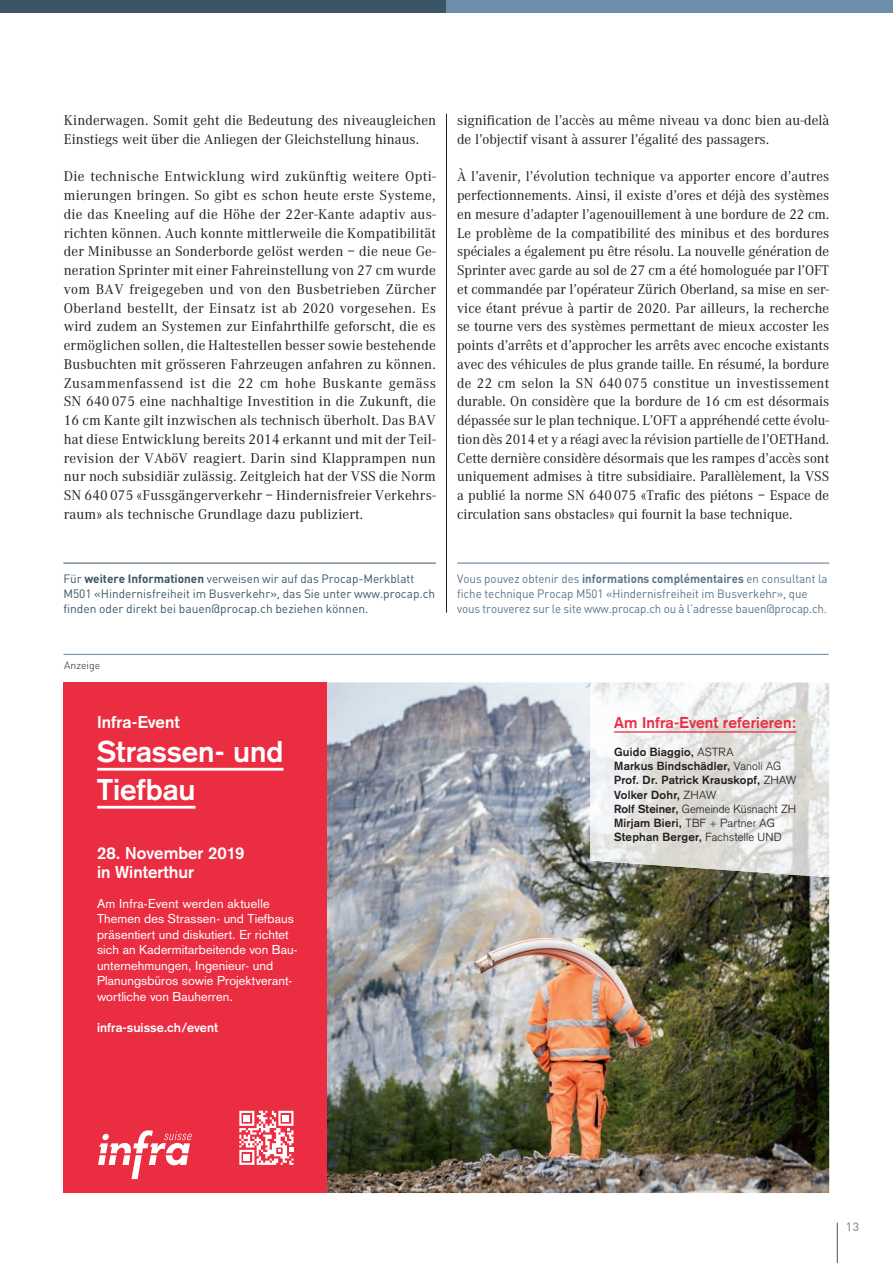
<style>
.page{position:relative;width:893px;height:1263px;background:#fff}
.page>*{position:absolute;margin:0;border:0;box-sizing:border-box;transform-origin:0 0}
.t1{font:700 29.55px/38px "Akzidenz Grotesk";color:#fff}
.t2{font:700 16.95px/19.6px "Akzidenz Grotesk";color:#fff}
.t3{font:700 15.45px "Akzidenz Grotesk";letter-spacing:.005em;color:#eb2d42}
.t4{font:14.7px/18.8px "Corporate A";color:#231f20}
.t5{font:12.6px/15.5px "Akzidenz Grotesk";letter-spacing:.005em;color:#fff}
.t6{font:700 12.6px "Akzidenz Grotesk";letter-spacing:.005em;color:#fff}
.t7{font:12px/15px "DINOT";color:#59758d;scale:.96 1}
.t8{font:12px/15px "DINOT";color:#3b5566}
.t9{font:500 12px "DINOT";color:#939598}
.t10{font:700 11.55px/14.1px "Akzidenz Grotesk";letter-spacing:.02em;color:#231f20}
.t11{font:300 10.5px "DINOT";color:#231f20}
.s1{font-weight:700}
.s2{font-weight:300}
</style>
<div class="page">
<hr style="left:63px;top:563px;width:373px;height:1px;background:#3b5566">
<hr style="left:457px;top:563px;width:372px;height:1px;background:#59758d">
<hr style="left:446px;top:114px;width:1px;height:499px;background:#231f20">
<div style="left:0;top:0;width:447px;height:13px;background:#3b5566"></div>
<div style="left:447px;top:0;width:446px;height:13px;background:#6d8eab"></div>
<hr style="left:63px;top:654px;width:766px;height:1px;background:#63839d">
<img style="left:327px;top:682px;width:502px;height:511px">
<img style="left:590px;top:682px;width:239px;height:195px">
<hr style="left:614px;top:731px;width:183px;height:2px;background:#eb2d42">
<div style="left:63px;top:682px;width:264px;height:511px;background:#eb2d42"></div>
<hr style="left:97px;top:768px;width:186px;height:3px;background:#fff">
<hr style="left:97px;top:806px;width:98px;height:3px;background:#fff">
<svg style="left:98px;top:1130px;width:94px;height:49px"></svg>
<div style="left:102px;top:1134px;width:7px;height:6px;background:#fff;border-radius:3px"></div>
<svg style="left:239px;top:1111px;width:54px;height:54px"></svg>
<hr style="left:837px;top:1222px;width:1px;height:41px;background:#3b5566">
<p class="t4" style="left:64px;top:111px;width:374px">Kinderwagen. Somit geht die Bedeutung des niveaugleichen<br>Einstiegs weit über die Anliegen der Gleichstellung hinaus.</p>
<p class="t4" style="left:64px;top:167px;width:374px;text-align:justify">Die technische Entwicklung wird zukünftig weitere Opti&shy;mierungen bringen. So gibt es schon heute erste Systeme, die das Kneeling auf die Höhe der 22er-Kante adaptiv aus&shy;richten können. Auch konnte mittlerweile die Kompatibilität der Minibusse an Sonderborde gelöst werden – die neue Ge&shy;neration Sprinter mit einer Fahreinstellung von 27 cm wurde vom BAV freigegeben und von den Busbetrieben Zürcher Oberland bestellt, der Einsatz ist ab 2020 vorgesehen. Es wird zudem an Systemen zur Einfahrthilfe geforscht, die es ermöglichen sollen, die Haltestellen besser sowie bestehende Busbuchten mit grösseren Fahrzeugen anfahren zu können.<br>Zusammenfassend ist die 22 cm hohe Buskante gemäss SN 640 075 eine nachhaltige Investition in die Zukunft, die 16 cm Kante gilt inzwischen als technisch überholt. Das BAV hat diese Entwicklung bereits 2014 erkannt und mit der Teil&shy;revision der VAböV reagiert. Darin sind Klapprampen nun nur noch subsidiär zulässig. Zeitgleich hat der VSS die Norm SN 640 075 «Fussgängerverkehr – Hindernisfreier Verkehrs&shy;raum» als technische Grundlage dazu publiziert.</p>
<p class="t4" style="left:457px;top:111px;width:374px">signification de l’accès au même niveau va donc bien au-delà de l’objectif visant à assurer l’égalité des passagers.</p>
<p class="t4" style="left:457px;top:167px;width:374px;text-align:justify">À l’avenir, l’évolution technique va apporter encore d’autres perfectionnements. Ainsi, il existe d’ores et déjà des systèmes en mesure d’adapter l’agenouillement à une bordure de 22 cm.<br>Le problème de la compatibilité des minibus et des bordures spéciales a également pu être résolu. La nouvelle génération de Sprinter avec garde au sol de 27 cm a été homologuée par l’OFT et commandée par l’opérateur Zürich Oberland, sa mise en ser&shy;vice étant prévue à partir de 2020. Par ailleurs, la recherche se tourne vers des systèmes permettant de mieux accoster les points d’arrêts et d’approcher les arrêts avec encoche existants avec des véhicules de plus grande taille. En résumé, la bordure de 22 cm selon la SN 640 075 constitue un investissement durable. On considère que la bordure de 16 cm est désormais dépassée sur le plan technique. L’OFT a appréhendé cette évolu&shy;tion dès 2014 et y a réagi avec la révision partielle de l’OETHand.<br>Cette dernière considère désormais que les rampes d’accès sont uniquement admises à titre subsidiaire. Parallèlement, la VSS a publié la norme SN 640075 «Trafic des piétons – Espace de circulation sans obstacles» qui fournit la base technique.</p>
<p class="t8" style="left:63px;top:571px;width:373px">Für <span class="s1">weitere Informationen</span> verweisen wir auf das Procap-Merkblatt<br>M501 «Hindernisfreiheit im Busverkehr», das Sie unter www.procap.ch finden oder direkt bei bauen@procap.ch beziehen können.</p>
<p class="t7" style="left:457px;top:571px;width:387px">Vous pouvez obtenir des <span class="s1">informations complémentaires</span> en consultant la fiche technique Procap M501 «Hindernisfreiheit im Busverkehr», que vous trouverez sur le site www.procap.ch ou à l’adresse bauen@procap.ch.</p>
<p class="t11" style="left:64px;top:658px;width:38px">Anzeige</p>
<p class="t2" style="left:97px;top:712px;width:84px">Infra-Event</p>
<h1 class="t1" style="left:97px;top:733px;width:188px">Strassen- und<br>Tiefbau</h1>
<p class="t2" style="left:97px;top:843px;width:149px">28. November 2019 in Winterthur</p>
<p class="t5" style="left:97px;top:896px;width:202px">Am Infra-Event werden aktuelle Themen des Strassen- und Tiefbaus präsentiert und diskutiert. Er richtet sich an Kadermitarbeitende von Bau&shy;unternehmungen, Ingenieur- und Planungsbüros sowie Projektverant&shy;wortliche von Bauherren.</p>
<p class="t6" style="left:97px;top:1020px;width:123px">infra-suisse.ch/event</p>
<p class="t3" style="left:614px;top:713px;width:184px">Am Infra-Event referieren:</p>
<p class="t10" style="left:614px;top:745px;width:184px">Guido Biaggio, <span class="s2">ASTRA<br></span>Markus Bindschädler, <span class="s2">Vanoli AG<br></span>Prof. Dr. Patrick Krauskopf, <span class="s2">ZHAW<br></span>Volker Dohr, <span class="s2">ZHAW<br></span>Rolf Steiner, <span class="s2">Gemeinde Küsnacht ZH<br></span>Mirjam Bieri, <span class="s2">TBF + Partner AG<br></span>Stephan Berger, <span class="s2">Fachstelle UND</span></p>
<p class="t9" style="left:846px;top:1219px;width:15px">13</p>
</div>
